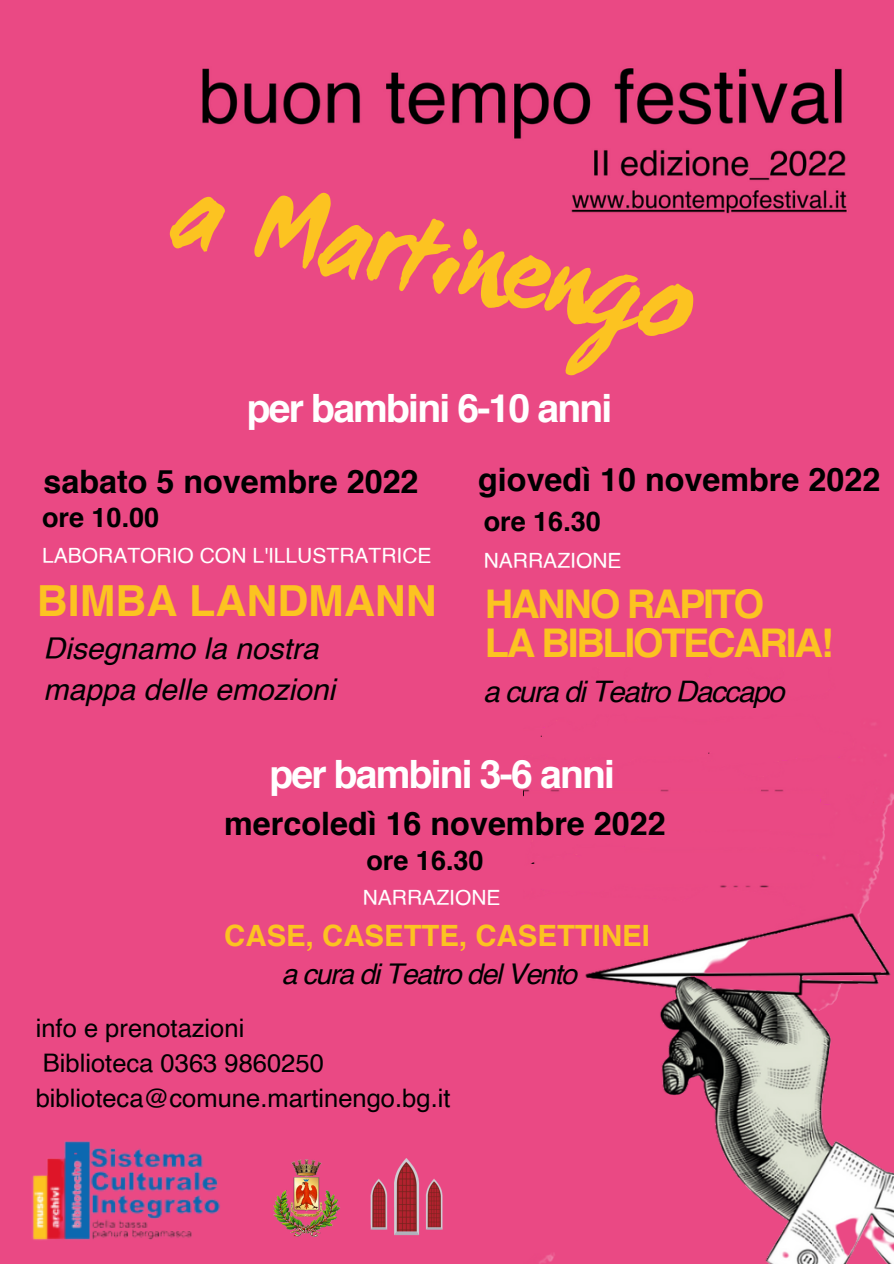
<style>
.page{position:relative;width:894px;height:1264px;background:#fff}
.page>*{position:absolute;margin:0;border:0;box-sizing:border-box;transform-origin:0 0}
.t1{font:700 106.8px "WC Mano Negra Bta";color:#fcc321}
.t2{font:700 42.9px "Helvetica";color:#fcc321}
.t3{font:700 39.6px/39.5px "Helvetica";letter-spacing:-.06em;color:#fcc321}
.t4{font:700 39px "Helvetica";letter-spacing:-.045em;color:#fff}
.t5{font:700 32.25px "Helvetica";color:#000}
.t6{font:italic 30px/41.7px "Helvetica";color:#000}
.t7{font:italic 29.55px "Helvetica";letter-spacing:-.045em;color:#000}
.t8{font:700 29.4px "Helvetica";color:#fcc321}
.t9{font:italic 28.5px "Helvetica";letter-spacing:-.045em;color:#000}
.t10{font:700 27px "Helvetica";color:#000}
.t11{font:25.5px/35px "Helvetica";color:#000}
.t12{font:21px "Helvetica";color:#fff}
</style>
<div class="page">
<div style="left:0;top:0;width:893px;height:1263px;background:#ea4984"></div>
<img style="left:202px;top:68px;width:646px;height:146px">
<img style="left:524px;top:693px;width:369px;height:570px">
<img style="left:32px;top:1141px;width:188px;height:99px">
<img style="left:273px;top:1159px;width:67px;height:78px">
<img style="left:370px;top:1158px;width:73px;height:78px">
<h1 class="t1" style="left:190px;top:141px;width:526px;rotate:11deg">a Martinengo</h1>
<h3 class="t4" style="left:247px;top:392px;width:367px">per bambini 6-10 anni</h3>
<p class="t5" style="left:43px;top:468px;width:376px">sabato 5 novembre 2022</p>
<p class="t10" style="left:42px;top:505px;width:119px">ore 10.00</p>
<p class="t12" style="left:42px;top:547px;width:391px">LABORATORIO CON L'ILLUSTRATRICE</p>
<h2 class="t2" style="left:37px;top:583px;width:401px">BIMBA LANDMANN</h2>
<p class="t6" style="left:43px;top:629px;width:293px">Disegnamo la nostra mappa delle emozioni</p>
<p class="t5" style="left:478px;top:466px;width:403px">giovedì 10 novembre 2022</p>
<p class="t10" style="left:483px;top:510px;width:119px">ore 16.30</p>
<p class="t12" style="left:483px;top:551px;width:139px">NARRAZIONE</p>
<h3 class="t3" style="left:485px;top:587px;width:350px">HANNO RAPITO<br>LA BIBLIOTECARIA!</h3>
<p class="t7" style="left:483px;top:679px;width:303px">a cura di Teatro Daccapo</p>
<h3 class="t4" style="left:269px;top:757px;width:347px">per bambini 3-6 anni</h3>
<p class="t5" style="left:224px;top:809px;width:443px">mercoledì 16 novembre 2022</p>
<p class="t10" style="left:366px;top:849px;width:119px">ore 16.30</p>
<p class="t12" style="left:362px;top:888px;width:139px">NARRAZIONE</p>
<p class="t8" style="left:224px;top:923px;width:427px">CASE, CASETTE, CASETTINEI</p>
<p class="t9" style="left:281px;top:962px;width:297px">a cura di Teatro del Vento</p>
<p class="t11" style="left:36px;top:1012px;width:416px">info e prenotazioni<br>Biblioteca 0363 9860250 biblioteca@comune.martinengo.bg.it</p>
</div>
